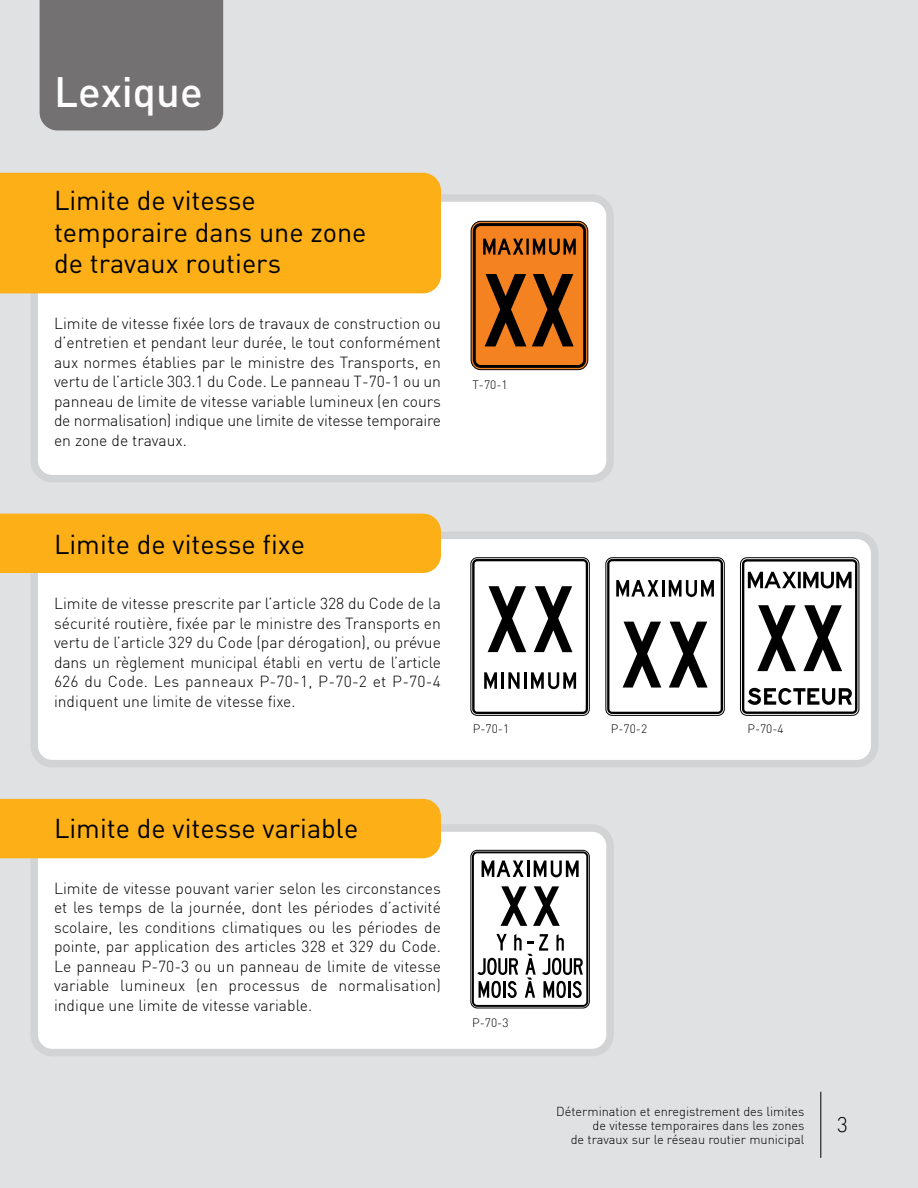
<style>
.page{position:relative;width:918px;height:1188px;background:#e0e1e2}
.page>*{position:absolute;margin:0;border:0;box-sizing:border-box;transform-origin:0 0}
.t1{font:500 42px "DIN";color:#fff}
.t2{font:27px/31.5px "DIN";color:#000}
.t3{font:300 21px "DIN";color:#000}
.t4{font:300 15.75px/19.5px "DIN";color:#000;text-align:justify}
.t5{font:300 12.75px/14.2px "DIN";color:#000;text-align:right}
.t6{font:300 12px "DIN";color:#000}
</style>
<div class="page">
<div style="left:34px;top:198px;width:576px;height:281px;background:#fff;border-radius:18px"></div>
<div style="left:30px;top:194px;width:584px;height:288px;border:8px solid #d1d3d4;border-radius:18px"></div>
<div style="left:34px;top:828px;width:576px;height:225px;background:#fff;border-radius:18px"></div>
<div style="left:30px;top:824px;width:584px;height:232px;border:8px solid #d1d3d4;border-radius:18px"></div>
<div style="left:34px;top:535px;width:841px;height:229px;background:#fff;border-radius:18px"></div>
<div style="left:30px;top:532px;width:848px;height:235px;border:8px solid #d1d3d4;border-radius:18px"></div>
<div style="left:0;top:173px;width:441px;height:120px;background:#fcaf17"></div>
<div style="left:0;top:514px;width:441px;height:59px;background:#fcaf17"></div>
<div style="left:0;top:799px;width:441px;height:59px;background:#fcaf17"></div>
<div style="left:40px;top:0;width:183px;height:130px;background:#737172"></div>
<div style="left:471px;top:221px;width:117px;height:149px;border:1px solid #000;border-radius:10px"></div>
<svg style="left:473px;top:223px;width:113px;height:145px"></svg>
<div style="left:476px;top:226px;width:107px;height:139px;background:#f58220;border-radius:5px"></div>
<svg style="left:483px;top:239px;width:93px;height:16px"></svg>
<svg style="left:485px;top:274px;width:41px;height:72px"></svg>
<svg style="left:532px;top:274px;width:42px;height:72px"></svg>
<div style="left:606px;top:558px;width:118px;height:158px;border:1px solid #000;border-radius:6px"></div>
<div style="left:607px;top:559px;width:116px;height:155px;background:#000;border-radius:5px"></div>
<div style="left:609px;top:561px;width:112px;height:151px;background:#fff;border-radius:3px"></div>
<svg style="left:669px;top:622px;width:39px;height:66px"></svg>
<svg style="left:623px;top:622px;width:38px;height:66px"></svg>
<svg style="left:616px;top:580px;width:98px;height:17px"></svg>
<div style="left:471px;top:558px;width:118px;height:158px;border:1px solid #000;border-radius:6px"></div>
<svg style="left:472px;top:559px;width:116px;height:155px"></svg>
<div style="left:475px;top:561px;width:111px;height:151px;background:#fff;border-radius:3px"></div>
<svg style="left:534px;top:586px;width:38px;height:66px"></svg>
<svg style="left:488px;top:586px;width:38px;height:66px"></svg>
<svg style="left:484px;top:672px;width:13px;height:17px"></svg>
<svg style="left:508px;top:672px;width:12px;height:17px"></svg>
<svg style="left:531px;top:672px;width:45px;height:17px"></svg>
<hr style="left:524px;top:672px;width:3px;height:17px;background:#000">
<hr style="left:501px;top:672px;width:3px;height:17px;background:#000">
<svg style="left:740px;top:557px;width:119px;height:159px"></svg>
<div style="left:471px;top:850px;width:118px;height:158px;border:1px solid #000;border-radius:6px"></div>
<svg style="left:472px;top:851px;width:116px;height:156px"></svg>
<div style="left:474px;top:853px;width:112px;height:152px;background:#fff;border-radius:3px"></div>
<svg style="left:501px;top:886px;width:26px;height:40px"></svg>
<svg style="left:533px;top:886px;width:27px;height:40px"></svg>
<svg style="left:482px;top:861px;width:97px;height:16px"></svg>
<svg style="left:477px;top:934px;width:106px;height:64px"></svg>
<hr style="left:820px;top:1092px;width:1px;height:66px;background:#000">
<h1 class="t1" style="left:54px;top:65px;width:150px">Lexique</h1>
<h2 class="t2" style="left:54px;top:184px;width:314px">Limite de vitesse temporaire dans une zone de travaux routiers</h2>
<p class="t4" style="left:54px;top:313px;width:389px">Limite de vitesse fixée lors de travaux de construction ou d’entretien et pendant leur durée, le tout conformément aux normes établies par le ministre des Transports, en vertu de l’article 303.1 du Code. Le panneau T-70-1 ou un panneau de limite de vitesse variable lumineux (en cours de normalisation) indique une limite de vitesse temporaire en zone de travaux.</p>
<p class="t6" style="left:473px;top:378px;width:37px">T-70-1</p>
<h2 class="t2" style="left:54px;top:528px;width:253px">Limite de vitesse fixe</h2>
<p class="t4" style="left:54px;top:593px;width:389px">Limite de vitesse prescrite par l’article 328 du Code de la sécurité routière, fixée par le ministre des Transports en vertu de l’article 329 du Code (par dérogation), ou prévue dans un règlement municipal établi en vertu de l’article 626 du Code. Les panneaux P-70-1, P-70-2 et P-70-4 indiquent une limite de vitesse fixe.</p>
<p class="t6" style="left:473px;top:722px;width:38px">P-70-1</p>
<p class="t6" style="left:611px;top:722px;width:38px">P-70-2</p>
<p class="t6" style="left:747px;top:722px;width:38px">P-70-4</p>
<h2 class="t2" style="left:54px;top:812px;width:306px">Limite de vitesse variable</h2>
<p class="t4" style="left:54px;top:878px;width:389px">Limite de vitesse pouvant varier selon les circonstances et les temps de la journée, dont les périodes d’activité scolaire, les conditions climatiques ou les périodes de pointe, par application des articles 328 et 329 du Code.<br>Le panneau P-70-3 ou un panneau de limite de vitesse variable lumineux (en processus de normalisation) indique une limite de vitesse variable.</p>
<p class="t6" style="left:472px;top:1015px;width:38px">P-70-3</p>
<p class="t5" style="left:556px;top:1104px;width:250px">Détermination et enregistrement des limites de vitesse temporaires dans les zones<br>de travaux sur le réseau routier municipal</p>
<h3 class="t3" style="left:837px;top:1112px;width:12px">3</h3>
</div>
